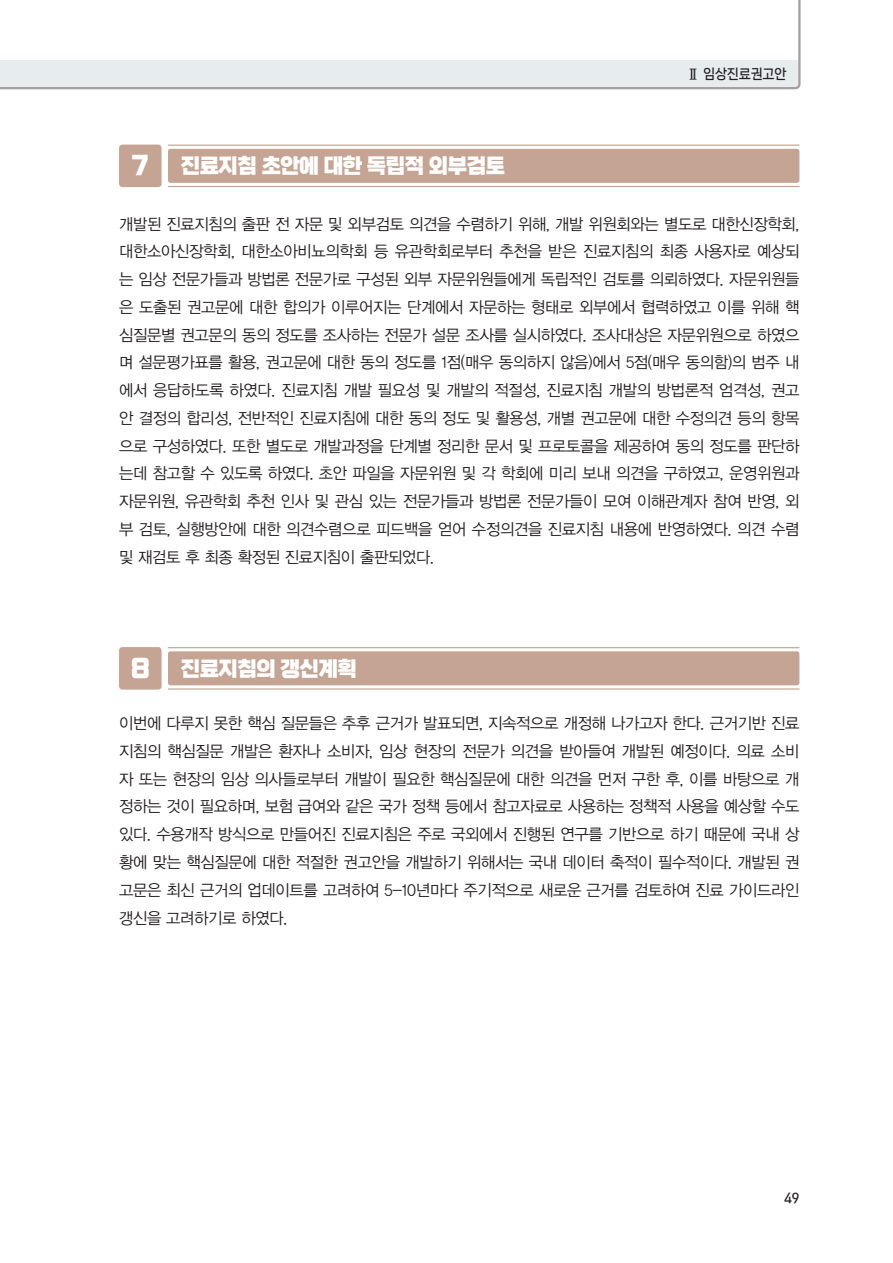
<style>
.page{position:relative;width:893px;height:1263px;background:#fff}
.page>*{position:absolute;margin:0;border:0;box-sizing:border-box;transform-origin:0 0}
.본문제목{font:700 25.5px "Gong Gothic";color:#fff}
.본문제목-2{font:700 21px "Gong Gothic";letter-spacing:-.02em;color:#fff}
.본문{font:16.05px/27.8px "YDVYGO12";letter-spacing:-.02em;color:#231f20;text-align:justify}
.t1{font:13.5px "Nanum Square Neo TTF c Bd";letter-spacing:-.02em;color:#231f20;scale:.95 1}
.t2{font:13.5px "Rix Head M";color:#231f20}
.s1{font-family:"YDVY Mj O14";font-size:16.5px}
</style>
<div class="page">
<svg style="left:0;top:0;width:800px;height:89px"></svg>
<div style="left:119px;top:145px;width:43px;height:42px;background:#c5a493;border-radius:3px"></div>
<div style="left:168px;top:149px;width:631px;height:34px;background:#c5a493;border-radius:3px"></div>
<hr style="left:168px;top:145px;width:631px;height:1px;background:#c5a493">
<hr style="left:168px;top:186px;width:631px;height:1px;background:#c5a493">
<div style="left:119px;top:647px;width:43px;height:43px;background:#c5a493;border-radius:3px"></div>
<div style="left:168px;top:651px;width:631px;height:34px;background:#c5a493;border-radius:3px"></div>
<hr style="left:168px;top:647px;width:631px;height:1px;background:#c5a493">
<hr style="left:168px;top:688px;width:631px;height:2px;background:#c5a493">
<p class="본문제목" style="left:132px;top:152px;width:18px">7</p>
<p class="본문제목-2" style="left:181px;top:155px;width:326px">진료지침 초안에 대한 독립적 외부검토</p>
<p class="t1" style="left:686px;top:66px;width:108px"><span class="s1">Ⅱ</span> 임상진료권고안</p>
<p class="본문" style="left:119px;top:209px;width:682px">개발된 진료지침의 출판 전 자문 및 외부검토 의견을 수렴하기 위해, 개발 위원회와는 별도로 대한신장학회, 대한소아신장학회, 대한소아비뇨의학회 등 유관학회로부터 추천을 받은 진료지침의 최종 사용자로 예상되 는 임상 전문가들과 방법론 전문가로 구성된 외부 자문위원들에게 독립적인 검토를 의뢰하였다. 자문위원들 은 도출된 권고문에 대한 합의가 이루어지는 단계에서 자문하는 형태로 외부에서 협력하였고 이를 위해 핵 심질문별 권고문의 동의 정도를 조사하는 전문가 설문 조사를 실시하였다. 조사대상은 자문위원으로 하였으 며 설문평가표를 활용, 권고문에 대한 동의 정도를 1점(매우 동의하지 않음)에서 5점(매우 동의함)의 범주 내 에서 응답하도록 하였다. 진료지침 개발 필요성 및 개발의 적절성, 진료지침 개발의 방법론적 엄격성, 권고 안 결정의 합리성, 전반적인 진료지침에 대한 동의 정도 및 활용성, 개별 권고문에 대한 수정의견 등의 항목 으로 구성하였다. 또한 별도로 개발과정을 단계별 정리한 문서 및 프로토콜을 제공하여 동의 정도를 판단하 는데 참고할 수 있도록 하였다. 초안 파일을 자문위원 및 각 학회에 미리 보내 의견을 구하였고, 운영위원과 자문위원, 유관학회 추천 인사 및 관심 있는 전문가들과 방법론 전문가들이 모여 이해관계자 참여 반영, 외 부 검토, 실행방안에 대한 의견수렴으로 피드백을 얻어 수정의견을 진료지침 내용에 반영하였다. 의견 수렴 및 재검토 후 최종 확정된 진료지침이 출판되었다.</p>
<p class="본문제목" style="left:131px;top:655px;width:21px">8</p>
<p class="본문제목-2" style="left:181px;top:657px;width:178px">진료지침의 갱신계획</p>
<p class="본문" style="left:119px;top:708px;width:682px">이번에 다루지 못한 핵심 질문들은 추후 근거가 발표되면, 지속적으로 개정해 나가고자 한다. 근거기반 진료 지침의 핵심질문 개발은 환자나 소비자, 임상 현장의 전문가 의견을 받아들여 개발된 예정이다. 의료 소비 자 또는 현장의 임상 의사들로부터 개발이 필요한 핵심질문에 대한 의견을 먼저 구한 후, 이를 바탕으로 개 정하는 것이 필요하며, 보험 급여와 같은 국가 정책 등에서 참고자료로 사용하는 정책적 사용을 예상할 수도 있다. 수용개작 방식으로 만들어진 진료지침은 주로 국외에서 진행된 연구를 기반으로 하기 때문에 국내 상 황에 맞는 핵심질문에 대한 적절한 권고안을 개발하기 위해서는 국내 데이터 축적이 필수적이다. 개발된 권 고문은 최신 근거의 업데이트를 고려하여 5-10년마다 주기적으로 새로운 근거를 검토하여 진료 가이드라인 갱신을 고려하기로 하였다.</p>
<p class="t2" style="left:784px;top:1190px;width:17px">49</p>
</div>
